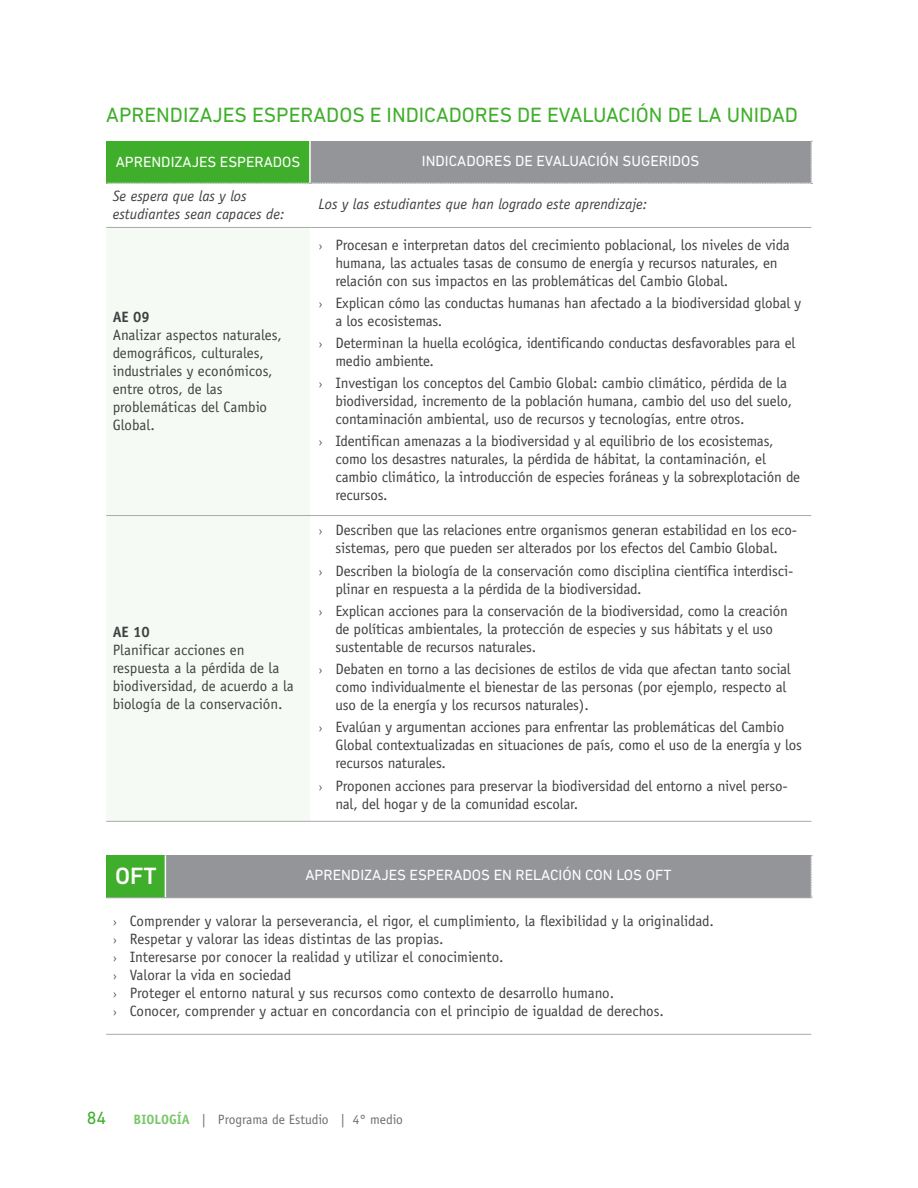
<style>
.page{position:relative;width:918px;height:1188px;background:#fff}
.page>*{position:absolute;margin:0;border:0;box-sizing:border-box;transform-origin:0 0}
.t1{font:500 24px "DIN Next LT Pro";color:#fff}
.t2{font:21px "DIN Next LT Pro";color:#3fae2a}
.t3{font:18px "DIN Next LT Pro";color:#3fae2a}
.t4{font:15px/18px "Officina Sans";letter-spacing:-.01em;color:#414042}
.t5{font:15px "DIN Next LT Pro";color:#fff}
.t6{font:italic 15px/18px "Officina Sans";color:#414042}
.t7{font:700 15px "Officina Sans";color:#414042}
.t8{font:13.5px "Officina Sans";color:#6d6e71}
.s1{font-family:"Dignathin"}
.s2{font-weight:700;color:#79c76a}
</style>
<div class="page">
<div style="left:106px;top:228px;width:204px;height:593px;background:#f5fbf4"></div>
<svg style="left:107px;top:141px;width:705px;height:43px;background:#7d9e7b"></svg>
<hr style="left:106px;top:227px;width:204px;height:1px;background:#a7a9ac">
<hr style="left:310px;top:227px;width:501px;height:1px;background:#a7a9ac">
<hr style="left:106px;top:515px;width:204px;height:1px;background:#a7a9ac">
<hr style="left:310px;top:515px;width:501px;height:1px;background:#a7a9ac">
<hr style="left:106px;top:821px;width:204px;height:1px;background:#a7a9ac">
<hr style="left:310px;top:821px;width:501px;height:1px;background:#a7a9ac">
<div style="left:106px;top:855px;width:59px;height:43px;background:#3fae2a"></div>
<div style="left:165px;top:855px;width:646px;height:43px;background:#939598"></div>
<hr style="left:165px;top:855px;width:1px;height:42px;background:#fff">
<svg style="left:811px;top:855px;width:1px;height:42px"></svg>
<hr style="left:106px;top:897px;width:59px;height:1px;background:#a7a9ac">
<hr style="left:165px;top:897px;width:647px;height:1px;background:#a7a9ac">
<hr style="left:106px;top:1034px;width:59px;height:1px;background:#a7a9ac">
<hr style="left:165px;top:1034px;width:646px;height:1px;background:#a7a9ac">
<h2 class="t2" style="left:106px;top:103px;width:14px">APRE</h2>
<h2 class="t2" style="left:156px;top:103px;width:56px">NDIZAJES</h2>
<h2 class="t2" style="left:252px;top:103px;width:14px">ESPERADOS</h2>
<h2 class="t2" style="left:370px;top:103px;width:49px">E INDICADORES</h2>
<h2 class="t2" style="left:517px;top:103px;width:101px">DE EVALUACIÓ</h2>
<h2 class="t2" style="left:649px;top:103px;width:117px">N DE LA UNIDAD</h2>
<p class="t5" style="left:116px;top:153px;width:186px">APREN DIZAJES ESPERADOS</p>
<p class="t5" style="left:422px;top:152px;width:279px">IN DICADORES DE EVALUACIÓN SUGERIDOS</p>
<p class="t6" style="left:113px;top:187px;width:173px">Se espera que las y los estudiantes sean capaces de:</p>
<p class="t6" style="left:318px;top:195px;width:330px">Los y las estudiantes que han logrado este aprendizaje:</p>
<p class="t7" style="left:113px;top:308px;width:39px">AE 09</p>
<p class="t4" style="left:113px;top:326px;width:171px">Analizar aspectos naturales, demográficos, culturales, industriales y económicos, entre otros, de las problemáticas del Cambio<br>Global.</p>
<p class="t7" style="left:113px;top:623px;width:39px">AE 10</p>
<p class="t4" style="left:113px;top:641px;width:183px">Planificar acciones en respuesta a la pérdida de la biodiversidad, de acuerdo a la biología de la conservación.</p>
<p class="t4" style="left:335px;top:235px;width:456px;text-indent:-17px"><span class="s1">&gt;</span> Procesan e interpretan datos del crecimiento poblacional, los niveles de vida humana, las actuales tasas de consumo de energía y recursos naturales, en relación con sus impactos en las problemáticas del Cambio Global.</p>
<p class="t4" style="left:335px;top:294px;width:467px;text-indent:-17px"><span class="s1">&gt;</span> Explican cómo las conductas humanas han afectado a la biodiversidad global y a los ecosistemas.</p>
<p class="t4" style="left:335px;top:334px;width:461px;text-indent:-17px"><span class="s1">&gt;</span> Determinan la huella ecológica, identificando conductas desfavorables para el medio ambiente.</p>
<p class="t4" style="left:335px;top:374px;width:458px;text-indent:-17px"><span class="s1">&gt;</span> Investigan los conceptos del Cambio Global: cambio climático, pérdida de la biodiversidad, incremento de la población humana, cambio del uso del suelo, contaminación ambiental, uso de recursos y tecnologías, entre otros.</p>
<p class="t4" style="left:335px;top:432px;width:466px;text-indent:-17px"><span class="s1">&gt;</span> Identifican amenazas a la biodiversidad y al equilibrio de los ecosistemas, como los desastres naturales, la pérdida de hábitat, la contaminación, el cambio climático, la introducción de especies foráneas y la sobrexplotación de recursos.</p>
<p class="t4" style="left:318px;top:521px;width:480px;text-align:center"><span class="s1">&gt;</span> Describen que las relaciones entre organismos generan estabilidad en los eco&shy;sistemas, pero que pueden ser alterados por los efectos del Cambio Global.</p>
<p class="t4" style="left:335px;top:561px;width:459px;text-indent:-17px"><span class="s1">&gt;</span> Describen la biología de la conservación como disciplina científica interdisci&shy;plinar en respuesta a la pérdida de la biodiversidad.</p>
<p class="t4" style="left:335px;top:602px;width:454px;text-indent:-17px"><span class="s1">&gt;</span> Explican acciones para la conservación de la biodiversidad, como la creación de políticas ambientales, la protección de especies y sus hábitats y el uso sustentable de recursos naturales.</p>
<p class="t4" style="left:335px;top:660px;width:457px;text-indent:-17px"><span class="s1">&gt;</span> Debaten en torno a las decisiones de estilos de vida que afectan tanto social como individualmente el bienestar de las personas (por ejemplo, respecto al uso de la energía y los recursos naturales).</p>
<p class="t4" style="left:335px;top:718px;width:468px;text-indent:-17px"><span class="s1">&gt;</span> Evalúan y argumentan acciones para enfrentar las problemáticas del Cambio<br>Global contextualizadas en situaciones de país, como el uso de la energía y los recursos naturales.</p>
<p class="t4" style="left:335px;top:776px;width:454px;text-indent:-17px"><span class="s1">&gt;</span> Proponen acciones para preservar la biodiversidad del entorno a nivel perso&shy;nal, del hogar y de la comunidad escolar.</p>
<h1 class="t1" style="left:115px;top:862px;width:42px">OFT</h1>
<p class="t5" style="left:305px;top:866px;width:367px">APREN DIZAJES ESPERADOS EN RELACIÓN CON LOS OFT</p>
<p class="t4" style="left:113px;top:912px;width:603px"><span class="s1">&gt;</span> Comprender y valorar la perseverancia, el rigor, el cumplimiento, la flexibilidad y la originalidad. <span class="s1">&gt;</span> Respetar y valorar las ideas distintas de las propias.<br><span class="s1">&gt;</span> Interesarse por conocer la realidad y utilizar el conocimiento.<br><span class="s1">&gt;</span> Valorar la vida en sociedad<br><span class="s1">&gt;</span> Proteger el entorno natural y sus recursos como contexto de desarrollo humano.<br><span class="s1">&gt;</span> Conocer, comprender y actuar en concordancia con el principio de igualdad de derechos.</p>
<p class="t3" style="left:87px;top:1108px;width:21px">84</p>
<p class="t8" style="left:134px;top:1111px;width:271px"><span class="s2">BIOLOGÍA</span> | Programa de Estudio | 4° medio</p>
</div>
